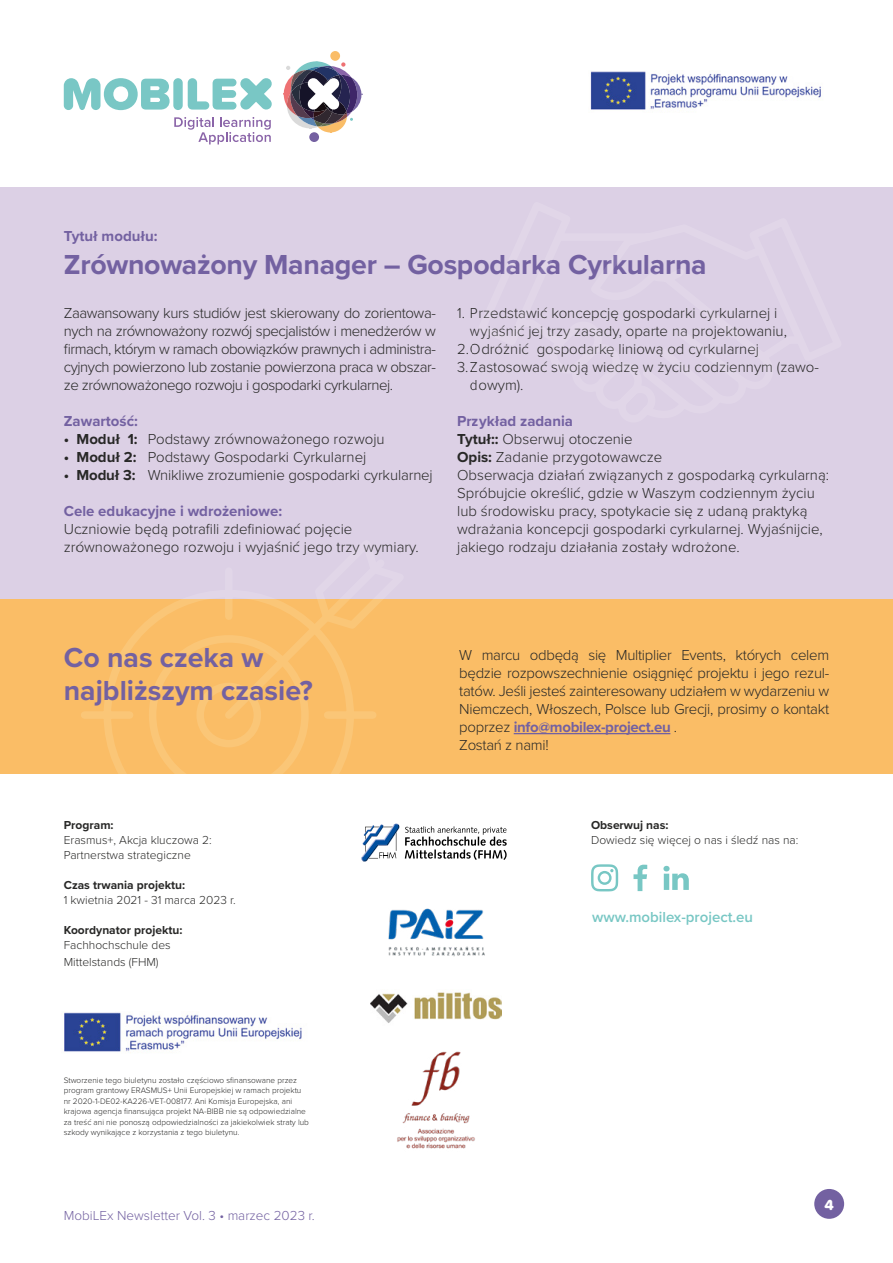
<style>
.page{position:relative;width:893px;height:1263px;background:#fff}
.page>*{position:absolute;margin:0;border:0;box-sizing:border-box;transform-origin:0 0}
.t1{font:700 28.5px/33px "Proxima Nova";letter-spacing:-.01em;color:#7361a1}
.t2{font:15.3px "Proxima Soft Extrabld";color:#fff}
.t3{font:300 15px/18px "Proxima Nova";color:#282827}
.t4{font:300 15px/18px "Proxima Nova";letter-spacing:-.02em;color:#282827}
.t5{font:700 15px "Proxima Nova";color:#7361a1}
.t6{font:600 15px "Proxima Nova";color:#78c7c4}
.t7{font:300 13.5px "Proxima Nova";color:#7361a1}
.t8{font:300 12px/15px "Proxima Nova";color:#282827}
.t9{font:700 12px "Proxima Nova";color:#282827}
.t10{font:300 8.25px/10.5px "Proxima Nova";color:#282827}
.s1{font-weight:700}
.s2{font-weight:700;color:#7361a1}
</style>
<div class="page">
<div style="left:330px;top:51px;width:10px;height:10px;background:#fabd68;border-radius:50%"></div>
<div style="left:309px;top:132px;width:10px;height:10px;background:#7460a1;border-radius:50%"></div>
<svg style="left:284px;top:61px;width:77px;height:71px"></svg>
<svg style="left:64px;top:78px;width:106px;height:32px"></svg>
<div style="left:173px;top:78px;width:10px;height:32px;background:#79c7c5;border-radius:5px"></div>
<svg style="left:188px;top:78px;width:84px;height:32px"></svg>
<svg style="left:174px;top:117px;width:97px;height:27px"></svg>
<div style="left:814px;top:1189px;width:30px;height:30px;background:#7361a1;border-radius:50%"></div>
<img style="left:590px;top:70px;width:231px;height:40px">
<div style="left:0;top:187px;width:893px;height:413px;background:#dcd0e5"></div>
<div style="left:0;top:600px;width:893px;height:174px;background:#fabd66"></div>
<svg style="left:77px;top:599px;width:276px;height:175px"></svg>
<div style="left:196px;top:683px;width:65px;height:64px;border:8px solid #fff;border-radius:50%"></div>
<svg style="left:218px;top:599px;width:196px;height:127px"></svg>
<img style="left:388px;top:908px;width:97px;height:49px">
<img style="left:370px;top:992px;width:132px;height:31px">
<img style="left:397px;top:1051px;width:78px;height:98px">
<svg style="left:361px;top:823px;width:146px;height:39px"></svg>
<hr style="left:514px;top:733px;width:156px;height:1px;background:#7361a1">
<svg style="left:633px;top:865px;width:14px;height:26px"></svg>
<svg style="left:663px;top:866px;width:26px;height:24px"></svg>
<svg style="left:591px;top:864px;width:27px;height:27px"></svg>
<img style="left:64px;top:1012px;width:238px;height:41px">
<p class="t5" style="left:64px;top:225px;width:95px">Tytuł modułu:</p>
<h1 class="t1" style="left:64px;top:248px;width:644px">Zrównoważony Manager – Gospodarka Cyrkularna</h1>
<p class="t3" style="left:64px;top:303px;width:374px;text-align:justify">Zaawansowany kurs studiów jest skierowany do zorientowa&shy;nych na zrównoważony rozwój specjalistów i menedżerów w firmach, którym w ramach obowiązków prawnych i administra&shy;cyjnych powierzono lub zostanie powierzona praca w obszar&shy;ze zrównoważonego rozwoju i gospodarki cyrkularnej.</p>
<p class="t5" style="left:64px;top:410px;width:76px">Zawartość:</p>
<p class="t3" style="left:64px;top:429px;width:322px"><span class="s1">• Moduł 1:</span> Podstawy zrównoważonego rozwoju</p>
<p class="t3" style="left:64px;top:447px;width:304px"><span class="s1">• Moduł 2:</span> Podstawy Gospodarki Cyrkularnej</p>
<p class="t3" style="left:64px;top:465px;width:371px"><span class="s1">• Moduł 3:</span> Wnikliwe zrozumienie gospodarki cyrkularnej</p>
<p class="t5" style="left:64px;top:500px;width:220px">Cele edukacyjne i wdrożeniowe:</p>
<p class="t3" style="left:64px;top:519px;width:357px">Uczniowie będą potrafili zdefiniować pojęcie zrównoważonego rozwoju i wyjaśnić jego trzy wymiary.</p>
<p class="t3" style="left:457px;top:303px;width:322px">1. Przedstawić koncepcję gospodarki cyrkularnej i</p>
<p class="t3" style="left:470px;top:321px;width:319px">wyjaśnić jej trzy zasady, oparte na projektowaniu,</p>
<p class="t3" style="left:457px;top:339px;width:303px">2.Odróżnić gospodarkę liniową od cyrkularnej</p>
<p class="t3" style="left:457px;top:357px;width:363px">3.Zastosować swoją wiedzę w życiu codziennym (zawo-</p>
<p class="t3" style="left:470px;top:375px;width:55px">dowym).</p>
<p class="t3" style="left:457px;top:411px;width:374px"><span class="s2">Przykład zadania<br></span><span class="s1">Tytuł::</span> Obserwuj otoczenie<br><span class="s1">Opis:</span> Zadanie przygotowawcze<br>Obserwacja działań związanych z gospodarką cyrkularną:<br>Spróbujcie określić, gdzie w Waszym codziennym życiu lub środowisku pracy, spotykacie się z udaną praktyką wdrażania koncepcji gospodarki cyrkularnej. Wyjaśnijcie, jakiego rodzaju działania zostały wdrożone.</p>
<h1 class="t1" style="left:64px;top:641px;width:251px">Co nas czeka w najbliższym czasie?</h1>
<p class="t9" style="left:64px;top:816px;width:51px">Program:</p>
<p class="t8" style="left:64px;top:832px;width:150px">Erasmus+, Akcja kluczowa 2:<br>Partnerstwa strategiczne</p>
<p class="t9" style="left:64px;top:876px;width:123px">Czas trwania projektu:</p>
<p class="t8" style="left:64px;top:892px;width:173px">1 kwietnia 2021 - 31 marca 2023 r.</p>
<p class="t9" style="left:64px;top:921px;width:120px">Koordynator projektu:</p>
<p class="t8" style="left:64px;top:936px;width:108px;line-height:16.5px">Fachhochschule des<br>Mittelstands (FHM)</p>
<p class="t10" style="left:64px;top:1074px;width:247px">Stworzenie tego biuletynu zostało częściowo sfinansowane przez program grantowy ERASMUS+ Unii Europejskiej w ramach projektu nr 2020-1-DE02-KA226-VET-008177. Ani Komisja Europejska, ani krajowa agencja finansująca projekt NA-BIBB nie są odpowiedzialne za treść ani nie ponoszą odpowiedzialności za jakiekolwiek straty lub szkody wynikające z korzystania z tego biuletynu.</p>
<p class="t7" style="left:64px;top:1206px;width:252px">MobiLEx Newsletter Vol. 3 • marzec 2023 r.</p>
<p class="t4" style="left:459px;top:645px;width:371px">W marcu odbędą się Multiplier Events, których celem będzie rozpowszechnienie osiągnięć projektu i jego rezul&shy;tatów. Jeśli jesteś zainteresowany udziałem w wydarzeniu w Niemczech, Włoszech, Polsce lub Grecji, prosimy o kontakt poprzez <span class="s2">info@mobilex-project.eu</span> .<br>Zostań z nami!</p>
<p class="t9" style="left:591px;top:816px;width:79px">Obserwuj nas:</p>
<p class="t8" style="left:591px;top:832px;width:209px">Dowiedz się więcej o nas i śledź nas na:</p>
<p class="t6" style="left:592px;top:906px;width:162px">www.mobilex-project.eu</p>
<p class="t2" style="left:824px;top:1193px;width:11px">4</p>
</div>
